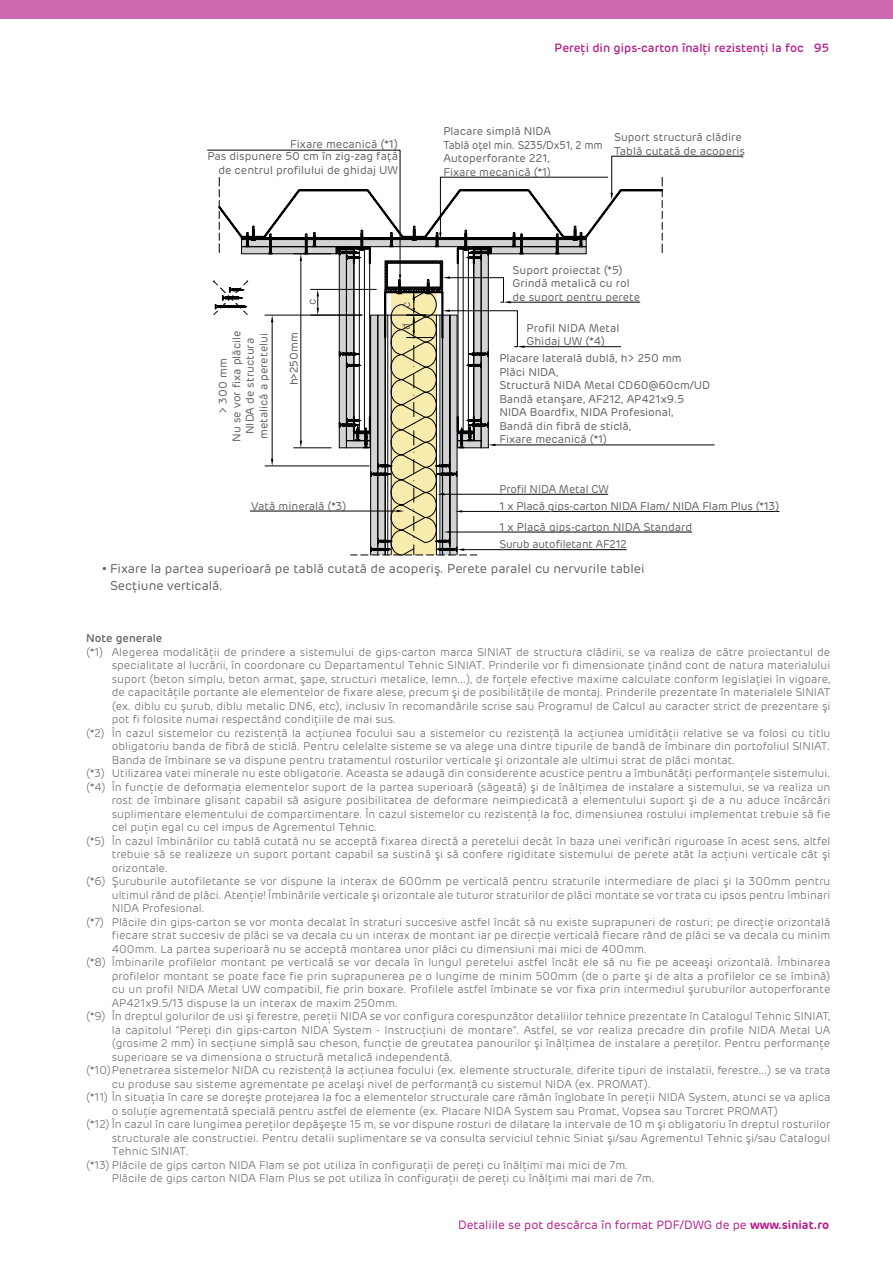
<style>
.page{position:relative;width:893px;height:1263px;background:#fff}
.page>*{position:absolute;margin:0;border:0;box-sizing:border-box;transform-origin:0 0}
.t1{font:12.75px/16.5px "Rubrik";color:#5f6062}
.t2{font:12px "Rubrik";color:#b51a8a}
.t3{font:500 12px "Rubrik";color:#b51a8a}
.t4{font:300 11.25px "Rubrik";color:#5f6062}
.t5{font:11.25px/13.5px "Rubrik";color:#5f6062}
.t6{font:500 11.25px "Rubrik";color:#5f6062}
.s1{font-family:"Arial Narrow"}
.s2{font-weight:600}
</style>
<div class="page">
<div style="left:0;top:0;width:893px;height:19px;background:#ce68b1"></div>
<hr style="left:462px;top:511px;width:317px;height:1px;background:#000">
<svg style="left:207px;top:150px;width:535px;height:405px"></svg>
<div style="left:165px;top:505px;width:85px;height:17px;background:#fff"></div>
<div style="left:692px;top:519px;width:86px;height:17px;background:#fff"></div>
<p class="t5" style="left:290px;top:138px;width:109px">Fixare mecanică (*1)</p>
<p class="t5" style="left:208px;top:150px;width:192px;text-align:right">Pas dispunere 50 cm în zig-zag faţă de centrul profilului de ghidaj UW</p>
<p class="t3" style="left:555px;top:40px;width:276px">Pereţi din gips-carton înalţi rezistenţi la foc 95</p>
<p class="t5" style="left:443px;top:124px;width:161px">Placare simplă NIDA<br>Tablă oţel min. S235/Dx51, 2 mm<br>Autoperforante 221,<br>Fixare mecanică (*1)</p>
<p class="t5" style="left:614px;top:130px;width:132px">Suport structură clădire<br>Tablă cutată de acoperiş</p>
<p class="t5" style="left:216px;top:442px;width:113px;text-align:center;rotate:-90deg">&gt; 300 mm<br>Nu se vor fixa plăcile<br>NIDA de structura metalică a peretelui</p>
<p class="t5" style="left:287px;top:385px;width:55px;rotate:-90deg">h<span class="s1">&gt;</span>250mm</p>
<p class="t5" style="left:305px;top:304px;width:8px;rotate:-90deg">c</p>
<p class="t5" style="left:251px;top:499px;width:97px">Vată minerală (*3)</p>
<p class="t5" style="left:399px;top:308px;width:8px;rotate:-90deg">c</p>
<p class="t5" style="left:399px;top:330px;width:8px;rotate:-90deg">d</p>
<p class="t5" style="left:512px;top:263px;width:129px">Suport proiectat (*5)<br>Grindă metalică cu rol de suport pentru perete</p>
<p class="t5" style="left:527px;top:321px;width:94px">Profil NIDA Metal<br>Ghidaj UW (*4)</p>
<p class="t5" style="left:499px;top:352px;width:212px">Placare laterală dublă, h&gt; 250 mm<br>Plăci NIDA,<br>Structură NIDA Metal CD60@60cm/UD<br>Bandă etanşare, AF212, AP421x9.5<br>NIDA Boardfix, NIDA Profesional,<br>Bandă din fibră de sticlă,<br>Fixare mecanică (*1)</p>
<p class="t5" style="left:499px;top:482px;width:111px">Profil NIDA Metal CW</p>
<p class="t5" style="left:499px;top:499px;width:282px">1 x Placă gips-carton NIDA Flam/ NIDA Flam Plus (*13)</p>
<p class="t5" style="left:499px;top:520px;width:194px">1 x Placă gips-carton NIDA Standard</p>
<p class="t5" style="left:499px;top:537px;width:129px">Șurub autofiletant AF212</p>
<p class="t1" style="left:110px;top:561px;width:536px;text-indent:-9px">• Fixare la partea superioară pe tablă cutată de acoperiş. Perete paralel cu nervurile tablei<br>Secţiune verticală.</p>
<p class="t6" style="left:86px;top:631px;width:78px">Note generale</p>
<p class="t4" style="left:86px;top:645px;width:746px">(*1) Alegerea modalităţii de prindere a sistemului de gips-carton marca SINIAT de structura clădirii, se va realiza de către proiectantul de</p>
<p class="t4" style="left:112px;top:658px;width:720px">specialitate al lucrării, în coordonare cu Departamentul Tehnic SINIAT. Prinderile vor fi dimensionate ţinând cont de natura materialului</p>
<p class="t4" style="left:112px;top:672px;width:720px">suport (beton simplu, beton armat, şape, structuri metalice, lemn...), de forţele efective maxime calculate conform legislaţiei în vigoare,</p>
<p class="t4" style="left:112px;top:685px;width:720px">de capacităţile portante ale elementelor de fixare alese, precum şi de posibilităţile de montaj. Prinderile prezentate în materialele SINIAT</p>
<p class="t4" style="left:112px;top:699px;width:720px">(ex. diblu cu şurub, diblu metalic DN6, etc), inclusiv în recomandările scrise sau Programul de Calcul au caracter strict de prezentare şi</p>
<p class="t4" style="left:112px;top:712px;width:286px">pot fi folosite numai respectând condiţiile de mai sus.</p>
<p class="t4" style="left:86px;top:726px;width:746px">(*2) În cazul sistemelor cu rezistenţă la acţiunea focului sau a sistemelor cu rezistenţă la acţiunea umidităţii relative se va folosi cu titlu</p>
<p class="t4" style="left:112px;top:739px;width:720px">obligatoriu banda de fibră de sticlă. Pentru celelalte sisteme se va alege una dintre tipurile de bandă de îmbinare din portofoliul SINIAT.</p>
<p class="t4" style="left:112px;top:753px;width:625px">Banda de îmbinare se va dispune pentru tratamentul rosturilor verticale şi orizontale ale ultimui strat de plăci montat.</p>
<p class="t4" style="left:86px;top:766px;width:746px">(*3) Utilizarea vatei minerale nu este obligatorie. Aceasta se adaugă din considerente acustice pentru a îmbunătăţi performanţele sistemului.</p>
<p class="t4" style="left:86px;top:780px;width:746px">(*4) În funcţie de deformaţia elementelor suport de la partea superioară (săgeată) şi de înălţimea de instalare a sistemului, se va realiza un</p>
<p class="t4" style="left:112px;top:793px;width:720px">rost de îmbinare glisant capabil să asigure posibilitatea de deformare neimpiedicată a elementului suport şi de a nu aduce încărcări</p>
<p class="t4" style="left:112px;top:807px;width:720px">suplimentare elementului de compartimentare. În cazul sistemelor cu rezistenţă la foc, dimensiunea rostului implementat trebuie să fie</p>
<p class="t4" style="left:112px;top:820px;width:267px">cel puţin egal cu cel impus de Agrementul Tehnic.</p>
<p class="t4" style="left:86px;top:834px;width:746px">(*5) În cazul îmbinărilor cu tablă cutată nu se acceptă fixarea directă a peretelui decât în baza unei verificări riguroase în acest sens, altfel</p>
<p class="t4" style="left:112px;top:847px;width:720px">trebuie să se realizeze un suport portant capabil sa sustină şi să confere rigiditate sistemului de perete atât la acţiuni verticale cât şi</p>
<p class="t4" style="left:112px;top:861px;width:58px">orizontale.</p>
<p class="t4" style="left:86px;top:874px;width:746px">(*6) Şuruburile autofiletante se vor dispune la interax de 600mm pe verticală pentru straturile intermediare de placi şi la 300mm pentru</p>
<p class="t4" style="left:112px;top:888px;width:720px">ultimul rând de plăci. Atenţie! Îmbinările verticale şi orizontale ale tuturor straturilor de plăci montate se vor trata cu ipsos pentru îmbinari</p>
<p class="t4" style="left:112px;top:901px;width:94px">NIDA Profesional.</p>
<p class="t4" style="left:86px;top:915px;width:746px">(*7) Plăcile din gips-carton se vor monta decalat în straturi succesive astfel încât să nu existe suprapuneri de rosturi; pe direcţie orizontală</p>
<p class="t4" style="left:112px;top:928px;width:720px">fiecare strat succesiv de plăci se va decala cu un interax de montant iar pe direcţie verticală fiecare rând de plăci se va decala cu minim</p>
<p class="t4" style="left:112px;top:942px;width:537px">400mm. La partea superioară nu se acceptă montarea unor plăci cu dimensiuni mai mici de 400mm.</p>
<p class="t4" style="left:86px;top:955px;width:746px">(*8) Îmbinarile profilelor montant pe verticală se vor decala în lungul peretelui astfel încât ele să nu fie pe aceeaşi orizontală. Îmbinarea</p>
<p class="t4" style="left:112px;top:969px;width:720px">profilelor montant se poate face fie prin suprapunerea pe o lungime de minim 500mm (de o parte şi de alta a profilelor ce se îmbină)</p>
<p class="t4" style="left:112px;top:982px;width:720px">cu un profil NIDA Metal UW compatibil, fie prin boxare. Profilele astfel îmbinate se vor fixa prin intermediul şuruburilor autoperforante</p>
<p class="t4" style="left:112px;top:996px;width:288px">AP421x9.5/13 dispuse la un interax de maxim 250mm.</p>
<p class="t4" style="left:86px;top:1009px;width:746px">(*9) În dreptul golurilor de usi şi ferestre, pereţii NIDA se vor configura corespunzător detaliilor tehnice prezentate în Catalogul Tehnic SINIAT,</p>
<p class="t4" style="left:112px;top:1023px;width:720px">la capitolul “Pereţi din gips-carton NIDA System - Instrucţiuni de montare”. Astfel, se vor realiza precadre din profile NIDA Metal UA</p>
<p class="t4" style="left:112px;top:1036px;width:720px">(grosime 2 mm) în secţiune simplă sau cheson, funcţie de greutatea panourilor şi înălţimea de instalare a pereţilor. Pentru performanţe</p>
<p class="t4" style="left:112px;top:1050px;width:342px">superioare se va dimensiona o structură metalică independentă.</p>
<p class="t4" style="left:86px;top:1063px;width:746px">(*10)Penetrarea sistemelor NIDA cu rezistenţă la acţiunea focului (ex. elemente structurale, diferite tipuri de instalatii, ferestre...) se va trata</p>
<p class="t4" style="left:112px;top:1077px;width:541px">cu produse sau sisteme agrementate pe acelaşi nivel de performanţă cu sistemul NIDA (ex. PROMAT).</p>
<p class="t4" style="left:86px;top:1090px;width:746px">(*11) În situaţia în care se doreşte protejarea la foc a elementelor structurale care rămân înglobate în pereţii NIDA System, atunci se va aplica</p>
<p class="t4" style="left:112px;top:1104px;width:668px">o soluţie agrementată specială pentru astfel de elemente (ex. Placare NIDA System sau Promat, Vopsea sau Torcret PROMAT)</p>
<p class="t4" style="left:86px;top:1117px;width:746px">(*12) În cazul în care lungimea pereţilor depăşeşte 15 m, se vor dispune rosturi de dilatare la intervale de 10 m şi obligatoriu în dreptul rosturilor</p>
<p class="t4" style="left:112px;top:1131px;width:720px">structurale ale constructiei. Pentru detalii suplimentare se va consulta serviciul tehnic Siniat şi/sau Agrementul Tehnic şi/sau Catalogul</p>
<p class="t4" style="left:112px;top:1144px;width:79px">Tehnic SINIAT.</p>
<p class="t4" style="left:86px;top:1158px;width:543px">(*13) Plăcile de gips carton NIDA Flam se pot utiliza în configuraţii de pereţi cu înălţimi mai mici de 7m.</p>
<p class="t4" style="left:112px;top:1171px;width:544px">Plăcile de gips carton NIDA Flam Plus se pot utiliza în configuraţii de pereţi cu înălţimi mai mari de 7m.</p>
<p class="t2" style="left:458px;top:1217px;width:373px">Detaliile se pot descărca în format PDF/DWG de pe <span class="s2">www.siniat.ro</span></p>
</div>
